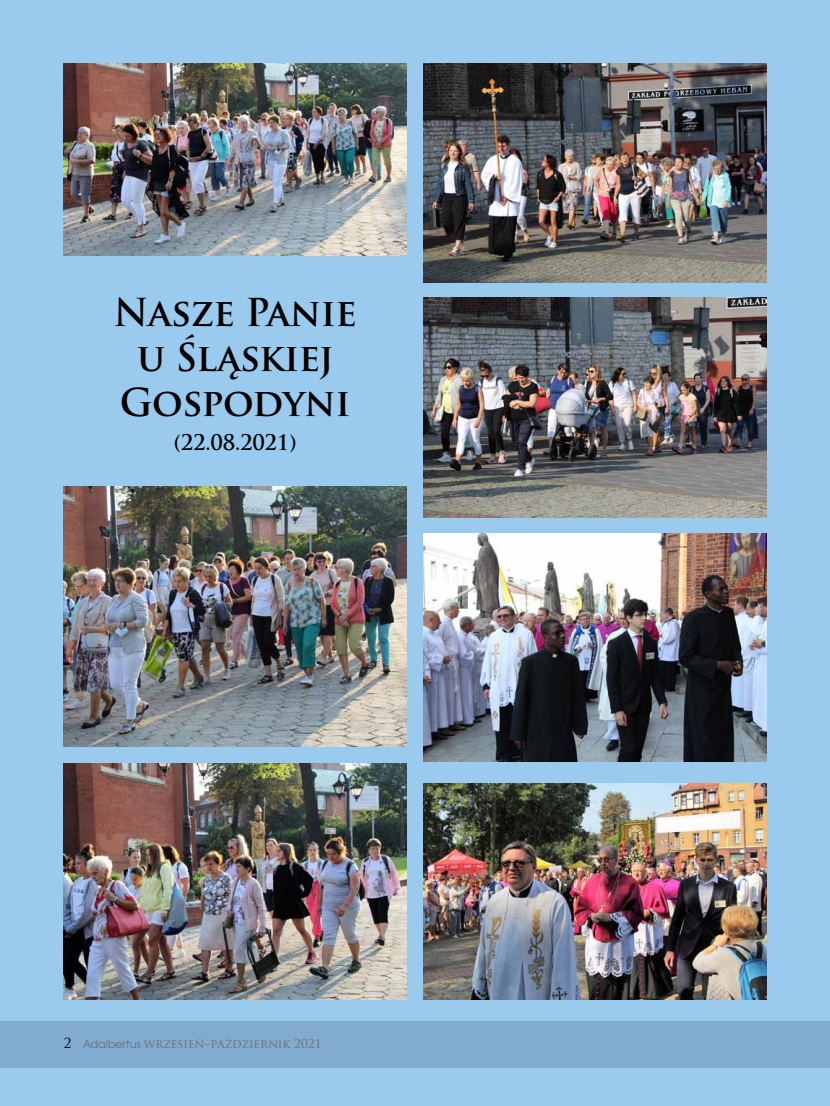
<style>
.page{position:relative;width:830px;height:1106px;background:#fff}
.page>*{position:absolute;margin:0;border:0;box-sizing:border-box;transform-origin:0 0}
.t1{font:700 37.5px/45px "Trajan Pro";letter-spacing:-.01em;color:#000;text-align:center}
.t2{font:700 21px "Trajan Pro";letter-spacing:-.01em;color:#000}
.t3{font:12px "Trajan Pro";color:#6d6e71}
.s1{font-size:13.5px;color:#000}
.s2{font-family:"Avant Gar Got Itc TEE"}
</style>
<div class="page">
<div style="left:0;top:0;width:829px;height:1106px;background:#9acbee"></div>
<div style="left:0;top:1020px;width:829px;height:47px;background:#81abd1"></div>
<img style="left:64px;top:64px;width:342px;height:191px">
<img style="left:64px;top:486px;width:342px;height:261px">
<img style="left:64px;top:763px;width:342px;height:236px">
<img style="left:423px;top:64px;width:342px;height:218px">
<img style="left:423px;top:298px;width:342px;height:219px">
<img style="left:423px;top:533px;width:342px;height:228px">
<img style="left:423px;top:783px;width:342px;height:216px">
<h1 class="t1" style="left:113px;top:290px;width:245px">Nasze Panie u Śląskiej<br>Gospodyni</h1>
<h2 class="t2" style="left:173px;top:429px;width:124px">(22.08.2021)</h2>
<p class="t3" style="left:64px;top:1035px;width:259px"><span class="s1">2</span> <span class="s2">Adalbertus</span> WRZESIEŃ–PAŹDZIERNIK 2021</p>
</div>
